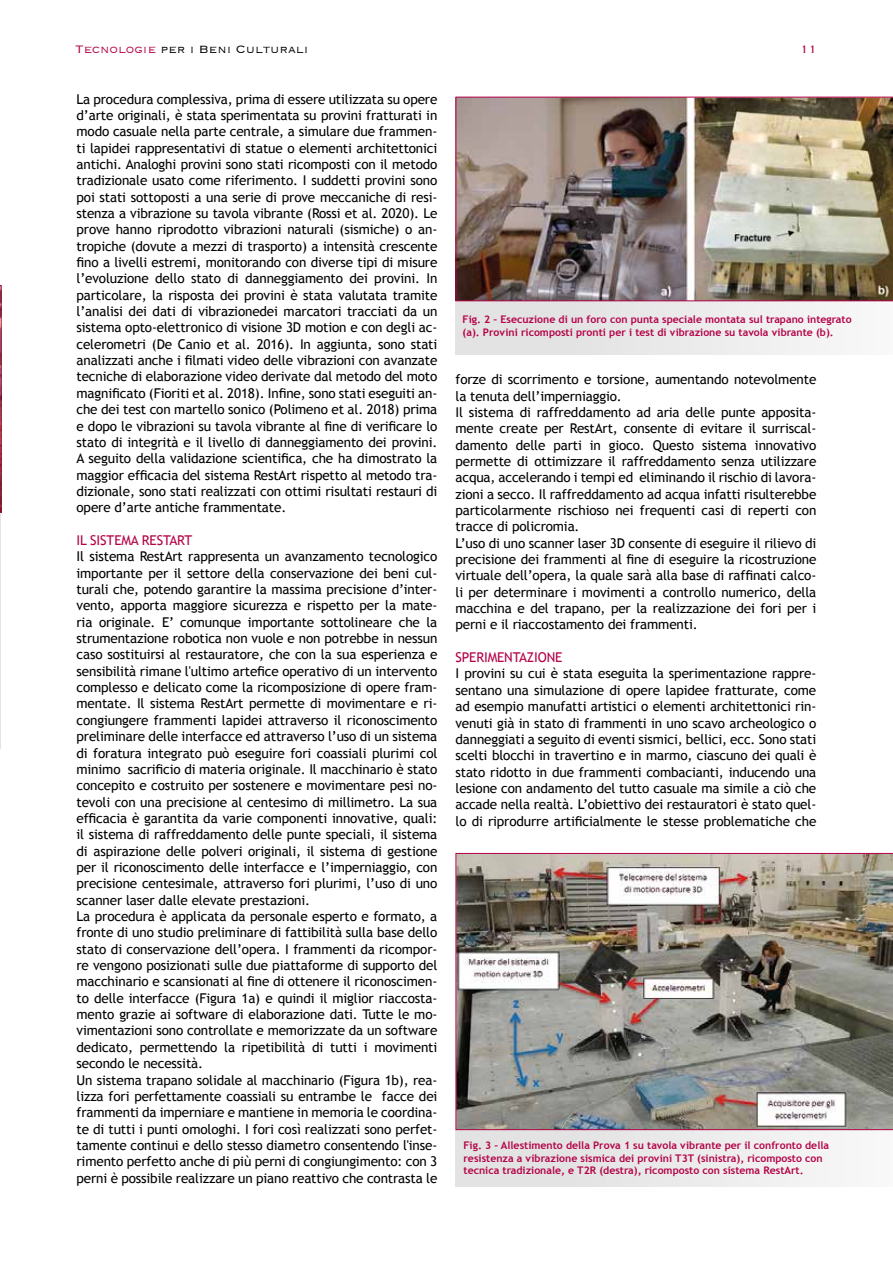
<style>
.page{position:relative;width:893px;height:1263px;background:#fff}
.page>*{position:absolute;margin:0;border:0;box-sizing:border-box;transform-origin:0 0}
.t1{font:300 14.1px "Copperplate";color:#000}
.t2{font:300 14.1px "Copperplate";color:#b40247}
.t3{font:13.5px/16.4px "Trebuchet MS";letter-spacing:-.01em;color:#000;text-align:justify}
.t4{font:13.5px "Trebuchet MS";letter-spacing:-.01em;color:#b40247}
.t5{font:700 10.5px/12.6px "Trebuchet MS";color:#b40247}
.s1{color:#b40247}
</style>
<div class="page">
<div style="left:455px;top:1027px;width:438px;height:159px;background:linear-gradient(to right,#dfdfdf,#f7f7f7)"></div>
<svg style="left:455px;top:301px;width:438px;height:54px;fill:#eaeaea"></svg>
<hr style="left:0;top:285px;width:1px;height:463px;background:#e3e3e3">
<svg style="left:0;top:285px;width:2px;height:227px"></svg>
<img style="left:455px;top:97px;width:438px;height:204px">
<img style="left:455px;top:853px;width:438px;height:277px">
<p class="t1" style="left:75px;top:40px;width:235px"><span class="s1">Tecnologie</span> per i Beni Culturali</p>
<p class="t2" style="left:800px;top:40px;width:19px">11</p>
<p class="t3" style="left:77px;top:91px;width:362px">La procedura complessiva, prima di essere utilizzata su opere d’arte originali, è stata sperimentata su provini fratturati in modo casuale nella parte centrale, a simulare due frammen&shy;ti lapidei rappresentativi di statue o elementi architettonici antichi. Analoghi provini sono stati ricomposti con il metodo tradizionale usato come riferimento. I suddetti provini sono poi stati sottoposti a una serie di prove meccaniche di resi&shy;stenza a vibrazione su tavola vibrante (Rossi et al. 2020). Le prove hanno riprodotto vibrazioni naturali (sismiche) o an&shy;tropiche (dovute a mezzi di trasporto) a intensità crescente fino a livelli estremi, monitorando con diverse tipi di misure l’evoluzione dello stato di danneggiamento dei provini. In particolare, la risposta dei provini è stata valutata tramite l’analisi dei dati di vibrazionedei marcatori tracciati da un sistema opto-elettronico di visione 3D motion e con degli ac&shy;celerometri (De Canio et al. 2016). In aggiunta, sono stati analizzati anche i filmati video delle vibrazioni con avanzate tecniche di elaborazione video derivate dal metodo del moto magnificato (Fioriti et al. 2018). Infine, sono stati eseguiti an&shy;che dei test con martello sonico (Polimeno et al. 2018) prima e dopo le vibrazioni su tavola vibrante al fine di verificare lo stato di integrità e il livello di danneggiamento dei provini.<br>A seguito della validazione scientifica, che ha dimostrato la maggior efficacia del sistema RestArt rispetto al metodo tra&shy;dizionale, sono stati realizzati con ottimi risultati restauri di opere d’arte antiche frammentate.</p>
<p class="t4" style="left:77px;top:532px;width:117px">IL SISTEMA RESTART</p>
<p class="t3" style="left:77px;top:548px;width:362px;text-align:left">Il sistema RestArt rappresenta un avanzamento tecnologico importante per il settore della conservazione dei beni cul&shy;turali che, potendo garantire la massima precisione d’inter&shy;vento, apporta maggiore sicurezza e rispetto per la mate&shy;ria originale. E’ comunque importante sottolineare che la strumentazione robotica non vuole e non potrebbe in nessun caso sostituirsi al restauratore, che con la sua esperienza e sensibilità rimane l'ultimo artefice operativo di un intervento complesso e delicato come la ricomposizione di opere fram&shy;mentate. Il sistema RestArt permette di movimentare e ri&shy;congiungere frammenti lapidei attraverso il riconoscimento preliminare delle interfacce ed attraverso l’uso di un sistema di foratura integrato può eseguire fori coassiali plurimi col minimo sacrificio di materia originale. Il macchinario è stato concepito e costruito per sostenere e movimentare pesi no&shy;tevoli con una precisione al centesimo di millimetro. La sua efficacia è garantita da varie componenti innovative, quali: il sistema di raffreddamento delle punte speciali, il sistema di aspirazione delle polveri originali, il sistema di gestione per il riconoscimento delle interfacce e l’imperniaggio, con precisione centesimale, attraverso fori plurimi, l’uso di uno scanner laser dalle elevate prestazioni.<br>La procedura è applicata da personale esperto e formato, a fronte di uno studio preliminare di fattibilità sulla base dello stato di conservazione dell’opera. I frammenti da ricompor&shy;re vengono posizionati sulle due piattaforme di supporto del macchinario e scansionati al fine di ottenere il riconoscimen&shy;to delle interfacce (Figura 1a) e quindi il miglior riaccosta&shy;mento grazie ai software di elaborazione dati. Tutte le mo&shy;vimentazioni sono controllate e memorizzate da un software dedicato, permettendo la ripetibilità di tutti i movimenti secondo le necessità.<br>Un sistema trapano solidale al macchinario (Figura 1b), rea&shy;lizza fori perfettamente coassiali su entrambe le facce dei frammenti da imperniare e mantiene in memoria le coordina&shy;te di tutti i punti omologhi. I fori così realizzati sono perfet&shy;tamente continui e dello stesso diametro consentendo l'inse&shy;rimento perfetto anche di più perni di congiungimento: con 3 perni è possibile realizzare un piano reattivo che contrasta le</p>
<p class="t5" style="left:463px;top:313px;width:390px">Fig. 2 – Esecuzione di un foro con punta speciale montata sul trapano integrato (a). Provini ricomposti pronti per i test di vibrazione su tavola vibrante (b).</p>
<p class="t3" style="left:455px;top:371px;width:362px;text-align:left">forze di scorrimento e torsione, aumentando notevolmente la tenuta dell’imperniaggio.<br>Il sistema di raffreddamento ad aria delle punte apposita&shy;mente create per RestArt, consente di evitare il surriscal&shy;damento delle parti in gioco. Questo sistema innovativo permette di ottimizzare il raffreddamento senza utilizzare acqua, accelerando i tempi ed eliminando il rischio di lavora&shy;zioni a secco. Il raffreddamento ad acqua infatti risulterebbe particolarmente rischioso nei frequenti casi di reperti con tracce di policromia.<br>L’uso di uno scanner laser 3D consente di eseguire il rilievo di precisione dei frammenti al fine di eseguire la ricostruzione virtuale dell’opera, la quale sarà alla base di raffinati calco&shy;li per determinare i movimenti a controllo numerico, della macchina e del trapano, per la realizzazione dei fori per i perni e il riaccostamento dei frammenti.</p>
<p class="t4" style="left:455px;top:649px;width:109px">SPERIMENTAZIONE</p>
<p class="t3" style="left:455px;top:666px;width:362px">I provini su cui è stata eseguita la sperimentazione rappre&shy;sentano una simulazione di opere lapidee fratturate, come ad esempio manufatti artistici o elementi architettonici rin&shy;venuti già in stato di frammenti in uno scavo archeologico o danneggiati a seguito di eventi sismici, bellici, ecc. Sono stati scelti blocchi in travertino e in marmo, ciascuno dei quali è stato ridotto in due frammenti combacianti, inducendo una lesione con andamento del tutto casuale ma simile a ciò che accade nella realtà. L’obiettivo dei restauratori è stato quel&shy;lo di riprodurre artificialmente le stesse problematiche che</p>
<p class="t5" style="left:463px;top:1139px;width:367px">Fig. 3 – Allestimento della Prova 1 su tavola vibrante per il confronto della resistenza a vibrazione sismica dei provini T3T (sinistra), ricomposto con tecnica tradizionale, e T2R (destra), ricomposto con sistema RestArt.</p>
</div>
